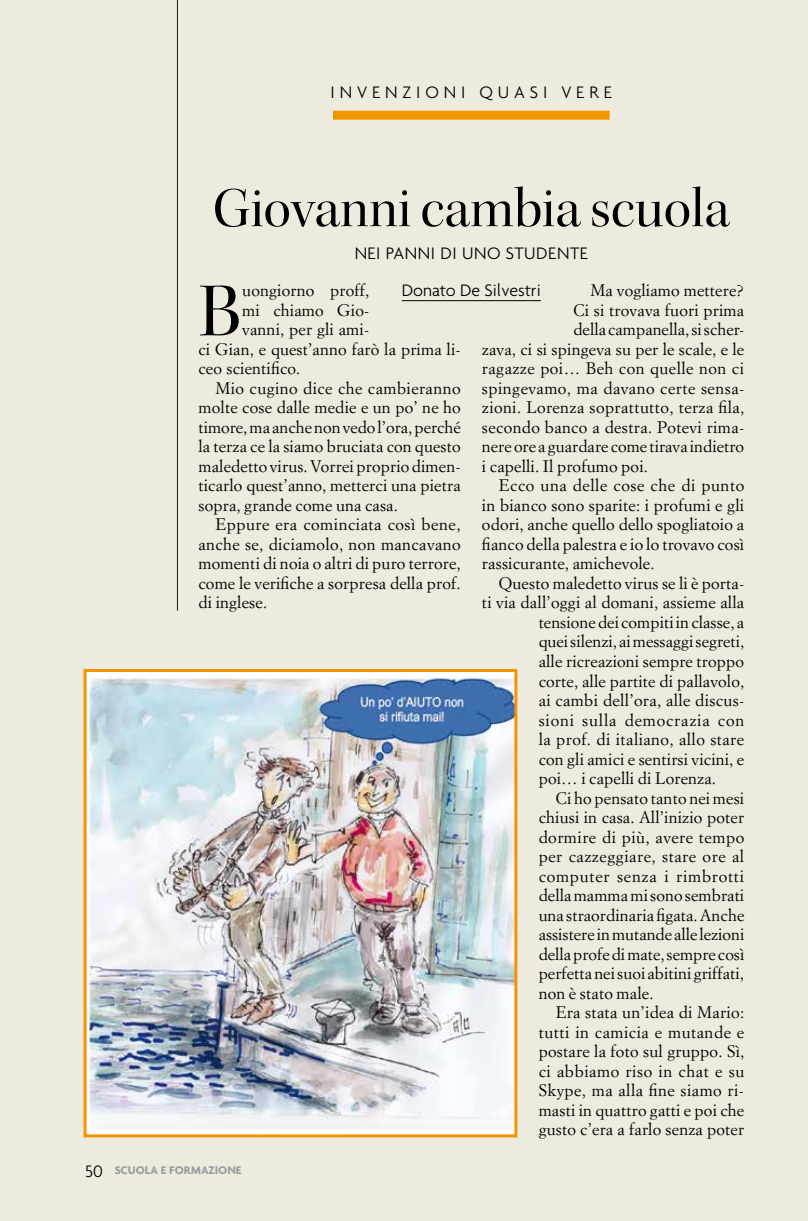
<style>
.page{position:relative;width:808px;height:1221px;background:#fff}
.page>*{position:absolute;margin:0;border:0;box-sizing:border-box;transform-origin:0 0}
.t1{font:77.1px "Kepler Std Disp";color:#000}
.t2{font:57px "Kepler Std Disp";color:#000}
.t3{font:300 18px "Agenda";letter-spacing:.03em;color:#000}
.t4{font:300 18px "Agenda";letter-spacing:.27em;color:#000}
.t5{font:300 18px "Agenda";color:#000}
.t6{font:16.5px "Simoncini Garamond";letter-spacing:.01em;color:#000}
.t7{font:16.5px "Simoncini Garamond";letter-spacing:.03em;color:#000}
.t8{font:16.5px "Simoncini Garamond";letter-spacing:.035em;color:#000}
.t9{font:16.5px "Simoncini Garamond";letter-spacing:.05em;color:#000}
.t10{font:16.5px "Simoncini Garamond";letter-spacing:.045em;color:#000}
.t11{font:700 12px "Agenda";color:#9c9e9f}
.s1{font-weight:300;font-size:18px;color:#000}
</style>
<div class="page">
<div style="left:0;top:0;width:808px;height:1220px;background:#edebdd"></div>
<hr style="left:177px;top:0;width:1px;height:610px;background:#000">
<hr style="left:402px;top:300px;width:139px;height:1px;background:#000">
<div style="left:333px;top:111px;width:277px;height:9px;background:#f39400"></div>
<img style="left:88px;top:673px;width:425px;height:460px">
<div style="left:84px;top:669px;width:433px;height:468px;border:3px solid #f39400"></div>
<p class="t4" style="left:331px;top:82px;width:283px">INVENZIONI QUASI VERE</p>
<h2 class="t2" style="left:213px;top:176px;width:518px">Giovanni cambia scuola</h2>
<p class="t3" style="left:354px;top:243px;width:235px">NEI PANNI DI UNO STUDENTE</p>
<p class="t5" style="left:402px;top:280px;width:141px">Donato De Silvestri</p>
<h1 class="t1" style="left:199px;top:268px;width:44px">B</h1>
<p class="t6" style="left:242px;top:280px;width:128px">uongiorno proff,</p>
<p class="t6" style="left:590px;top:280px;width:155px">Ma vogliamo mettere?</p>
<p class="t6" style="left:573px;top:300px;width:172px">Ci si trovava fuori prima</p>
<p class="t6" style="left:573px;top:319px;width:172px">della campanella, si scher-</p>
<p class="t6" style="left:482px;top:339px;width:264px">zava, ci si spingeva su per le scale, e le</p>
<p class="t6" style="left:482px;top:358px;width:263px">ragazze poi… Beh con quelle non ci</p>
<p class="t7" style="left:482px;top:378px;width:264px">spingevamo, ma davano certe sensa-</p>
<p class="t6" style="left:482px;top:397px;width:264px">zioni. Lorenza soprattutto, terza fila,</p>
<p class="t6" style="left:482px;top:417px;width:264px">secondo banco a destra. Potevi rima-</p>
<p class="t6" style="left:482px;top:436px;width:264px">nere ore a guardare come tirava indietro</p>
<p class="t6" style="left:482px;top:456px;width:167px">i capelli. Il profumo poi.</p>
<p class="t7" style="left:499px;top:475px;width:247px">Ecco una delle cose che di punto</p>
<p class="t6" style="left:482px;top:495px;width:264px">in bianco sono sparite: i profumi e gli</p>
<p class="t6" style="left:482px;top:514px;width:264px">odori, anche quello dello spogliatoio a</p>
<p class="t6" style="left:482px;top:534px;width:264px">fianco della palestra e io lo trovavo così</p>
<p class="t6" style="left:482px;top:553px;width:174px">rassicurante, amichevole.</p>
<p class="t6" style="left:499px;top:573px;width:247px">Questo maledetto virus se li è porta-</p>
<p class="t6" style="left:482px;top:592px;width:264px">ti via dall’oggi al domani, assieme alla</p>
<p class="t6" style="left:539px;top:612px;width:207px">tensione dei compiti in classe, a</p>
<p class="t6" style="left:539px;top:631px;width:207px">quei silenzi, ai messaggi segreti,</p>
<p class="t6" style="left:539px;top:651px;width:207px">alle ricreazioni sempre troppo</p>
<p class="t6" style="left:539px;top:670px;width:207px">corte, alle partite di pallavolo,</p>
<p class="t6" style="left:539px;top:690px;width:207px">ai cambi dell’ora, alle discus-</p>
<p class="t9" style="left:539px;top:709px;width:207px">sioni sulla democrazia con</p>
<p class="t6" style="left:539px;top:729px;width:207px">la prof. di italiano, allo stare</p>
<p class="t6" style="left:539px;top:748px;width:207px">con gli amici e sentirsi vicini, e</p>
<p class="t6" style="left:539px;top:768px;width:179px">poi… i capelli di Lorenza.</p>
<p class="t6" style="left:556px;top:787px;width:190px">Ci ho pensato tanto nei mesi</p>
<p class="t6" style="left:539px;top:807px;width:207px">chiusi in casa. All’inizio poter</p>
<p class="t7" style="left:539px;top:826px;width:207px">dormire di più, avere tempo</p>
<p class="t8" style="left:539px;top:846px;width:207px">per cazzeggiare, stare ore al</p>
<p class="t10" style="left:539px;top:865px;width:207px">computer senza i rimbrotti</p>
<p class="t6" style="left:539px;top:885px;width:207px">della mamma mi sono sembrati</p>
<p class="t6" style="left:539px;top:904px;width:207px">una straordinaria figata. Anche</p>
<p class="t6" style="left:539px;top:924px;width:207px">assistere in mutande alle lezioni</p>
<p class="t6" style="left:539px;top:943px;width:207px">della profe di mate, sempre così</p>
<p class="t6" style="left:539px;top:963px;width:207px">perfetta nei suoi abitini griffati,</p>
<p class="t6" style="left:539px;top:982px;width:116px">non è stato male.</p>
<p class="t6" style="left:556px;top:1002px;width:190px">Era stata un’idea di Mario:</p>
<p class="t7" style="left:539px;top:1021px;width:207px">tutti in camicia e mutande e</p>
<p class="t6" style="left:539px;top:1041px;width:207px">postare la foto sul gruppo. Sì,</p>
<p class="t8" style="left:539px;top:1060px;width:207px">ci abbiamo riso in chat e su</p>
<p class="t7" style="left:539px;top:1080px;width:207px">Skype, ma alla fine siamo ri-</p>
<p class="t6" style="left:539px;top:1099px;width:207px">masti in quattro gatti e poi che</p>
<p class="t6" style="left:539px;top:1119px;width:207px">gusto c’era a farlo senza poter</p>
<p class="t6" style="left:242px;top:300px;width:128px">mi chiamo Gio-</p>
<p class="t6" style="left:242px;top:319px;width:128px">vanni, per gli ami-</p>
<p class="t6" style="left:198px;top:339px;width:264px">ci Gian, e quest’anno farò la prima li-</p>
<p class="t6" style="left:198px;top:358px;width:103px">ceo scientifico.</p>
<p class="t6" style="left:215px;top:378px;width:247px">Mio cugino dice che cambieranno</p>
<p class="t6" style="left:198px;top:397px;width:264px">molte cose dalle medie e un po’ ne ho</p>
<p class="t6" style="left:198px;top:417px;width:264px">timore, ma anche non vedo l’ora, perché</p>
<p class="t6" style="left:198px;top:436px;width:264px">la terza ce la siamo bruciata con questo</p>
<p class="t6" style="left:198px;top:456px;width:264px">maledetto virus. Vorrei proprio dimen-</p>
<p class="t6" style="left:198px;top:475px;width:264px">ticarlo quest’anno, metterci una pietra</p>
<p class="t6" style="left:198px;top:495px;width:201px">sopra, grande come una casa.</p>
<p class="t7" style="left:215px;top:514px;width:246px">Eppure era cominciata così bene,</p>
<p class="t6" style="left:198px;top:534px;width:264px">anche se, diciamolo, non mancavano</p>
<p class="t6" style="left:198px;top:553px;width:264px">momenti di noia o altri di puro terrore,</p>
<p class="t6" style="left:198px;top:573px;width:264px">come le verifiche a sorpresa della prof.</p>
<p class="t6" style="left:198px;top:592px;width:70px">di inglese.</p>
<p class="t11" style="left:85px;top:1162px;width:158px"><span class="s1">50</span> SCUOLA E FORMAZIONE</p>
</div>
